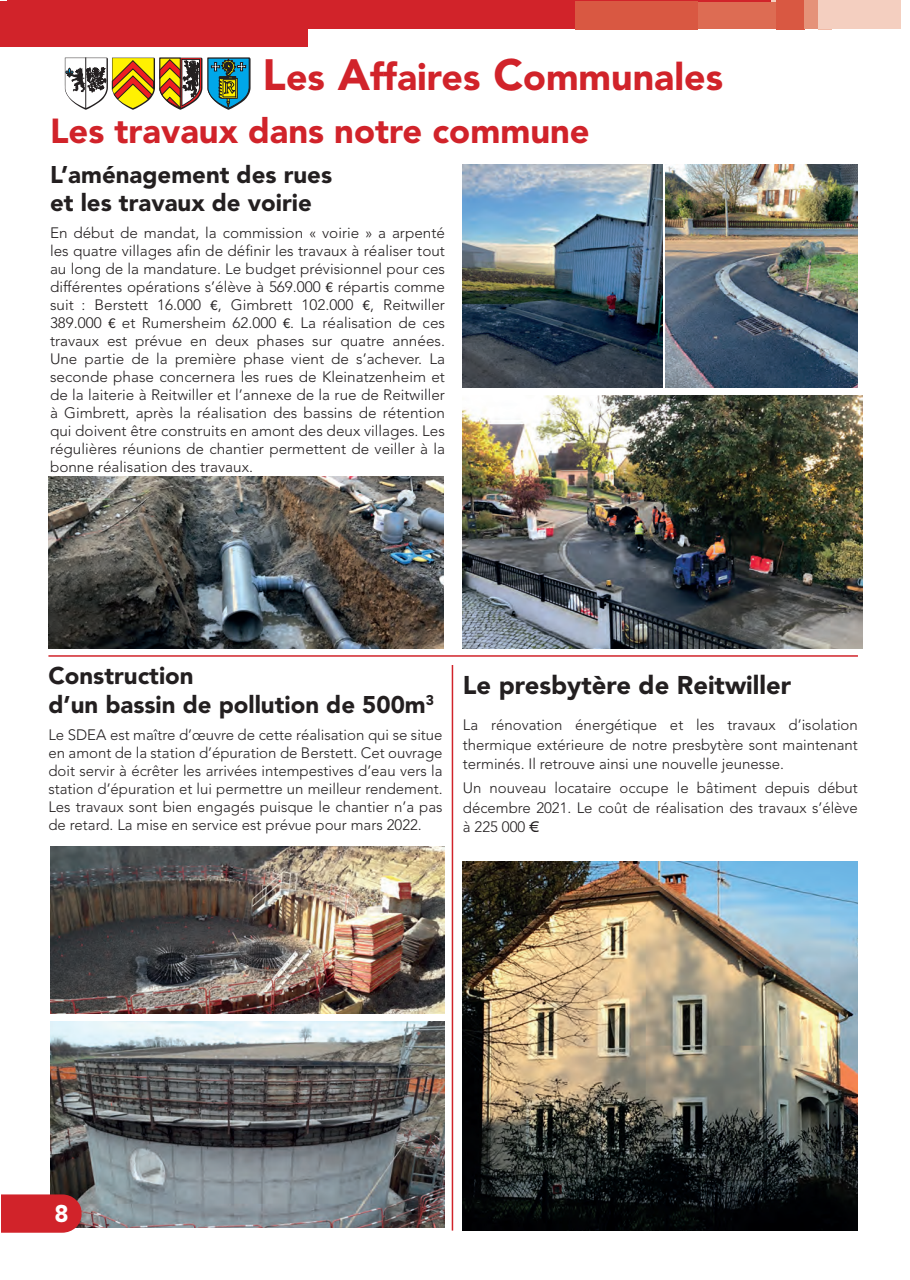
<style>
.page{position:relative;width:910px;height:1280px;background:#fff}
.page>*{position:absolute;margin:0;border:0;box-sizing:border-box;transform-origin:0 0}
.t1{font:900 37.5px "Avenir";color:#d1232a}
.t2{font:900 34.5px "Avenir";color:#d1232a}
.t3{font:900 25.5px "Avenir";color:#231f20}
.t4{font:900 24px/28.8px "Avenir";color:#231f20}
.t5{font:900 24px "Avenir";color:#fff}
.t6{font:300 15px/18px "Avenir";color:#231f20;text-align:justify}
.s1{font-size:43.5px}
.s2{font-family:"Source Sans Pro";font-weight:400}
</style>
<div class="page">
<img style="left:50px;top:1021px;width:395px;height:206px">
<svg style="left:65px;top:58px;width:186px;height:52px"></svg>
<div style="left:8px;top:1px;width:827px;height:28px;background:#d1232a"></div>
<div style="left:771px;top:0;width:129px;height:29px;background:#f4cfc0"></div>
<div style="left:696px;top:2px;width:82px;height:27px;background:#dd6c53"></div>
<div style="left:576px;top:1px;width:122px;height:28px;background:#d95842"></div>
<div style="left:776px;top:0;width:28px;height:29px;background:#d95842"></div>
<div style="left:804px;top:1px;width:14px;height:28px;background:#e59279"></div>
<div style="left:0;top:1px;width:308px;height:45px;background:#d1232a"></div>
<hr style="left:48px;top:655px;width:810px;height:2px;background:#d1232a">
<hr style="left:452px;top:665px;width:1px;height:565px;background:#d1232a">
<svg style="left:2px;top:1194px;width:80px;height:39px"></svg>
<img style="left:463px;top:164px;width:200px;height:223px">
<img style="left:665px;top:164px;width:193px;height:223px">
<img style="left:48px;top:476px;width:395px;height:172px">
<img style="left:51px;top:846px;width:394px;height:168px">
<img style="left:463px;top:862px;width:395px;height:368px">
<img style="left:463px;top:395px;width:399px;height:253px">
<h1 class="t1" style="left:263px;top:54px;width:462px"><span class="s1">L</span>es <span class="s1">A</span>ffaires <span class="s1">C</span>ommunales</h1>
<h2 class="t2" style="left:50px;top:110px;width:541px">Les travaux dans notre commune</h2>
<h3 class="t4" style="left:50px;top:160px;width:284px">L’aménagement des rues et les travaux de voirie</h3>
<p class="t6" style="left:50px;top:224px;width:397px">En début de mandat, la commission « voirie » a arpenté les quatre villages afin de définir les travaux à réaliser tout au long de la mandature. Le budget prévisionnel pour ces différentes opérations s’élève à 569.000 <span class="s2">€</span> répartis comme suit : Berstett 16.000 <span class="s2">€</span>, Gimbrett 102.000 <span class="s2">€</span>, Reitwiller 389.000 <span class="s2">€</span> et Rumersheim 62.000 <span class="s2">€</span>. La réalisation de ces travaux est prévue en deux phases sur quatre années.<br>Une partie de la première phase vient de s’achever. La seconde phase concernera les rues de Kleinatzenheim et de la laiterie à Reitwiller et l’annexe de la rue de Reitwiller à Gimbrett, après la réalisation des bassins de rétention qui doivent être construits en amont des deux villages. Les régulières réunions de chantier permettent de veiller à la bonne réalisation des travaux.</p>
<h3 class="t4" style="left:48px;top:661px;width:387px">Construction<br>d’un bassin de pollution de 500m<sup>3</sup></h3>
<p class="t6" style="left:48px;top:725px;width:396px">Le SDEA est maître d’œuvre de cette réalisation qui se situe en amont de la station d’épuration de Berstett. Cet ouvrage doit servir à écrêter les arrivées intempestives d’eau vers la station d’épuration et lui permettre un meilleur rendement.<br>Les travaux sont bien engagés puisque le chantier n’a pas de retard. La mise en service est prévue pour mars 2022.</p>
<h3 class="t3" style="left:463px;top:670px;width:330px">Le presbytère de Reitwiller</h3>
<p class="t6" style="left:463px;top:715px;width:396px;line-height:19.5px">La rénovation énergétique et les travaux d’isolation thermique extérieure de notre presbytère sont maintenant terminés. Il retrouve ainsi une nouvelle jeunesse.</p>
<p class="t6" style="left:463px;top:778px;width:396px;line-height:19.5px">Un nouveau locataire occupe le bâtiment depuis début décembre 2021. Le coût de réalisation des travaux s’élève à 225 000 €.</p>
<h3 class="t5" style="left:55px;top:1199px;width:16px">8</h3>
</div>
